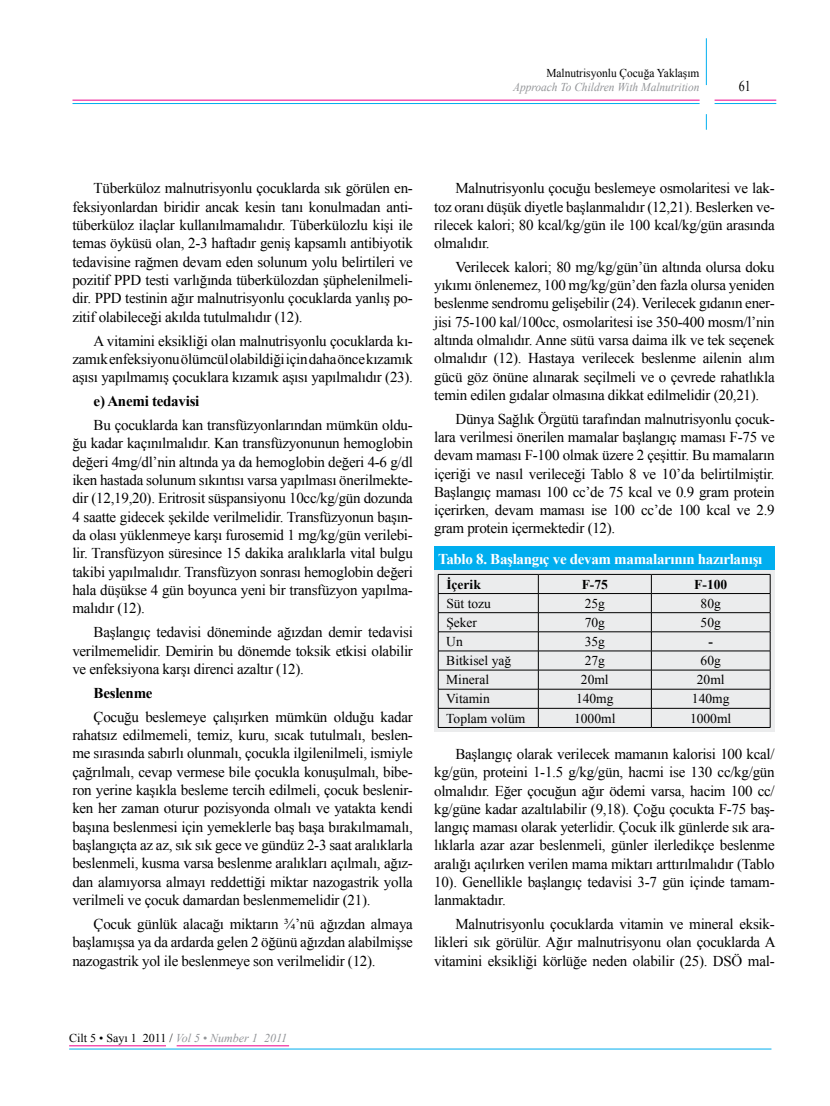
<style>
.page{position:relative;width:830px;height:1106px;background:#fff}
.page>*{position:absolute;margin:0;border:0;box-sizing:border-box;transform-origin:0 0}
.t1{font:15px/18.3px "Times New Roman";letter-spacing:-.02em;color:#000;text-align:justify}
.t2{font:700 15px "Times New Roman";letter-spacing:-.02em;color:#fff}
.t3{font:700 15px "Times New Roman";letter-spacing:-.02em;color:#000}
.t4{font:15px "Times New Roman";letter-spacing:-.02em;color:#000;scale:.8 1}
.t5{font:13.5px "Times New Roman";color:#000}
.t6{font:700 13.5px "Times New Roman";color:#000}
.t7{font:italic 12px "Times New Roman";color:#939598;scale:.95 1}
.t8{font:12px "Times New Roman";color:#000}
.t9{font:12px "Times New Roman";color:#000;scale:.95 1}
.s1{font-style:italic;color:#939598}
</style>
<div class="page">
<hr style="left:72px;top:100px;width:627px;height:1px;background:#ec008c">
<hr style="left:72px;top:103px;width:627px;height:1px;background:#00aeef">
<hr style="left:176px;top:1045px;width:113px;height:1px;background:#ec008c">
<hr style="left:69px;top:1048px;width:702px;height:1px;background:#00aeef">
<hr style="left:69px;top:1045px;width:97px;height:1px;background:#ec008c">
<hr style="left:714px;top:100px;width:61px;height:1px;background:#ec008c">
<hr style="left:714px;top:103px;width:61px;height:1px;background:#00aeef">
<hr style="left:705px;top:38px;width:1px;height:47px;background:#00aeef">
<svg style="left:705px;top:114px;width:1px;height:16px"></svg>
<div style="left:434px;top:568px;width:340px;height:164px;background:#ebeced"></div>
<div style="left:434px;top:546px;width:340px;height:24px;background:#00aeef"></div>
<hr style="left:438px;top:574px;width:100px;height:1px;background:#000">
<hr style="left:538px;top:574px;width:113px;height:1px;background:#000">
<hr style="left:651px;top:574px;width:119px;height:1px;background:#000">
<hr style="left:438px;top:593px;width:100px;height:1px;background:#000">
<hr style="left:538px;top:593px;width:113px;height:1px;background:#000">
<hr style="left:651px;top:593px;width:119px;height:1px;background:#000">
<hr style="left:438px;top:612px;width:100px;height:1px;background:#000">
<hr style="left:538px;top:612px;width:113px;height:1px;background:#000">
<hr style="left:651px;top:612px;width:119px;height:1px;background:#000">
<hr style="left:438px;top:631px;width:100px;height:1px;background:#000">
<hr style="left:538px;top:631px;width:113px;height:1px;background:#000">
<hr style="left:651px;top:631px;width:119px;height:1px;background:#000">
<hr style="left:438px;top:650px;width:100px;height:1px;background:#000">
<hr style="left:538px;top:650px;width:113px;height:1px;background:#000">
<hr style="left:651px;top:650px;width:119px;height:1px;background:#000">
<hr style="left:438px;top:670px;width:100px;height:1px;background:#000">
<hr style="left:538px;top:670px;width:113px;height:1px;background:#000">
<hr style="left:651px;top:670px;width:119px;height:1px;background:#000">
<hr style="left:438px;top:689px;width:100px;height:1px;background:#000">
<hr style="left:538px;top:689px;width:113px;height:1px;background:#000">
<hr style="left:651px;top:689px;width:119px;height:1px;background:#000">
<hr style="left:438px;top:708px;width:100px;height:1px;background:#000">
<svg style="left:438px;top:574px;width:1px;height:153px"></svg>
<hr style="left:538px;top:708px;width:113px;height:1px;background:#000">
<svg style="left:538px;top:574px;width:1px;height:153px"></svg>
<hr style="left:651px;top:708px;width:119px;height:1px;background:#000">
<svg style="left:650px;top:574px;width:1px;height:153px"></svg>
<svg style="left:769px;top:574px;width:1px;height:153px"></svg>
<hr style="left:438px;top:727px;width:100px;height:1px;background:#000">
<hr style="left:538px;top:727px;width:113px;height:1px;background:#000">
<hr style="left:651px;top:727px;width:119px;height:1px;background:#000">
<p class="t9" style="left:546px;top:66px;width:163px">Malnutrisyonlu Çocuğa Yaklaşım</p>
<p class="t7" style="left:513px;top:80px;width:198px">Approach To Children With Malnutrition</p>
<p class="t4" style="left:738px;top:77px;width:16px">61</p>
<p class="t1" style="left:72px;top:179px;width:342px;text-indent:21px">Tüberküloz malnutrisyonlu çocuklarda sık görülen en&shy;feksiyonlardan biridir ancak kesin tanı konulmadan anti&shy;tüberküloz ilaçlar kullanılmamalıdır. Tüberkülozlu kişi ile temas öyküsü olan, 2-3 haftadır geniş kapsamlı antibiyotik tedavisine rağmen devam eden solunum yolu belirtileri ve pozitif PPD testi varlığında tüberkülozdan şüphelenilmeli&shy;dir. PPD testinin ağır malnutrisyonlu çocuklarda yanlış po&shy;zitif olabileceği akılda tutulmalıdır (12).</p>
<p class="t1" style="left:72px;top:331px;width:342px;text-indent:21px">A vitamini eksikliği olan malnutrisyonlu çocuklarda kı&shy;zamık enfeksiyonu ölümcül olabildiği için daha önce kızamık aşısı yapılmamış çocuklara kızamık aşısı yapılmalıdır (23).</p>
<p class="t3" style="left:94px;top:392px;width:107px">e) Anemi tedavisi</p>
<p class="t1" style="left:72px;top:415px;width:342px;text-indent:21px">Bu çocuklarda kan transfüzyonlarından mümkün oldu&shy;ğu kadar kaçınılmalıdır. Kan transfüzyonunun hemoglobin değeri 4mg/dl’nin altında ya da hemoglobin değeri 4-6 g/dl iken hastada solunum sıkıntısı varsa yapılması önerilmekte&shy;dir (12,19,20). Eritrosit süspansiyonu 10cc/kg/gün dozunda 4 saatte gidecek şekilde verilmelidir. Transfüzyonun başın&shy;da olası yüklenmeye karşı furosemid 1 mg/kg/gün verilebi&shy;lir. Transfüzyon süresince 15 dakika aralıklarla vital bulgu takibi yapılmalıdır. Transfüzyon sonrası hemoglobin değeri hala düşükse 4 gün boyunca yeni bir transfüzyon yapılma&shy;malıdır (12).</p>
<p class="t1" style="left:72px;top:623px;width:342px;text-indent:21px">Başlangıç tedavisi döneminde ağızdan demir tedavisi verilmemelidir. Demirin bu dönemde toksik etkisi olabilir ve enfeksiyona karşı direnci azaltır (12).</p>
<p class="t3" style="left:94px;top:684px;width:60px">Beslenme</p>
<p class="t1" style="left:72px;top:707px;width:342px;text-indent:21px">Çocuğu beslemeye çalışırken mümkün olduğu kadar rahatsız edilmemeli, temiz, kuru, sıcak tutulmalı, beslen&shy;me sırasında sabırlı olunmalı, çocukla ilgilenilmeli, ismiyle çağrılmalı, cevap vermese bile çocukla konuşulmalı, bibe&shy;ron yerine kaşıkla besleme tercih edilmeli, çocuk beslenir&shy;ken her zaman oturur pozisyonda olmalı ve yatakta kendi başına beslenmesi için yemeklerle baş başa bırakılmamalı, başlangıçta az az, sık sık gece ve gündüz 2-3 saat aralıklarla beslenmeli, kusma varsa beslenme aralıkları açılmalı, ağız&shy;dan alamıyorsa almayı reddettiği miktar nazogastrik yolla verilmeli ve çocuk damardan beslenmemelidir (21).</p>
<p class="t1" style="left:72px;top:914px;width:342px;text-indent:21px">Çocuk günlük alacağı miktarın ¾’nü ağızdan almaya başlamışsa ya da ardarda gelen 2 öğünü ağızdan alabilmişse nazogastrik yol ile beslenmeye son verilmelidir (12).</p>
<p class="t1" style="left:434px;top:179px;width:342px;text-indent:21px">Malnutrisyonlu çocuğu beslemeye osmolaritesi ve lak&shy;toz oranı düşük diyetle başlanmalıdır (12,21). Beslerken ve&shy;rilecek kalori; 80 kcal/kg/gün ile 100 kcal/kg/gün arasında olmalıdır.</p>
<p class="t1" style="left:434px;top:257px;width:342px;text-indent:21px">Verilecek kalori; 80 mg/kg/gün’ün altında olursa doku yıkımı önlenemez, 100 mg/kg/gün’den fazla olursa yeniden beslenme sendromu gelişebilir (24). Verilecek gıdanın ener&shy;jisi 75-100 kal/100cc, osmolaritesi ise 350-400 mosm/l’nin altında olmalıdır. Anne sütü varsa daima ilk ve tek seçenek olmalıdır (12). Hastaya verilecek beslenme ailenin alım gücü göz önüne alınarak seçilmeli ve o çevrede rahatlıkla temin edilen gıdalar olmasına dikkat edilmelidir (20,21).</p>
<p class="t1" style="left:434px;top:409px;width:342px;text-indent:21px">Dünya Sağlık Örgütü tarafından malnutrisyonlu çocuk&shy;lara verilmesi önerilen mamalar başlangıç maması F-75 ve devam maması F-100 olmak üzere 2 çeşittir. Bu mamaların içeriği ve nasıl verileceği Tablo 8 ve 10’da belirtilmiştir.<br>Başlangıç maması 100 cc’de 75 kcal ve 0.9 gram protein içerirken, devam maması ise 100 cc’de 100 kcal ve 2.9 gram protein içermektedir (12).</p>
<p class="t2" style="left:438px;top:550px;width:326px">Tablo 8. Başlangıç ve devam mamalarının hazırlanışı</p>
<p class="t6" style="left:446px;top:576px;width:36px">İçerik</p>
<p class="t6" style="left:581px;top:576px;width:28px">F-75</p>
<p class="t6" style="left:694px;top:576px;width:34px">F-100</p>
<p class="t5" style="left:446px;top:595px;width:46px">Süt tozu</p>
<p class="t5" style="left:584px;top:595px;width:22px">25g</p>
<p class="t5" style="left:700px;top:595px;width:22px">80g</p>
<p class="t5" style="left:446px;top:614px;width:32px">Şeker</p>
<p class="t5" style="left:584px;top:614px;width:22px">70g</p>
<p class="t5" style="left:700px;top:614px;width:22px">50g</p>
<p class="t5" style="left:446px;top:633px;width:18px">Un</p>
<p class="t5" style="left:584px;top:633px;width:22px">35g</p>
<p class="t6" style="left:708px;top:633px;width:6px">-</p>
<p class="t5" style="left:446px;top:653px;width:66px">Bitkisel yağ</p>
<p class="t5" style="left:584px;top:653px;width:22px">27g</p>
<p class="t5" style="left:700px;top:653px;width:22px">60g</p>
<p class="t5" style="left:446px;top:672px;width:44px">Mineral</p>
<p class="t5" style="left:580px;top:672px;width:29px">20ml</p>
<p class="t5" style="left:696px;top:672px;width:29px">20ml</p>
<p class="t5" style="left:446px;top:691px;width:45px">Vitamin</p>
<p class="t5" style="left:575px;top:691px;width:39px">140mg</p>
<p class="t5" style="left:691px;top:691px;width:39px">140mg</p>
<p class="t5" style="left:446px;top:710px;width:80px">Toplam volüm</p>
<p class="t5" style="left:574px;top:710px;width:43px">1000ml</p>
<p class="t5" style="left:689px;top:710px;width:43px">1000ml</p>
<p class="t1" style="left:434px;top:744px;width:342px;text-indent:21px">Başlangıç olarak verilecek mamanın kalorisi 100 kcal/ kg/gün, proteini 1-1.5 g/kg/gün, hacmi ise 130 cc/kg/gün olmalıdır. Eğer çocuğun ağır ödemi varsa, hacim 100 cc/ kg/güne kadar azaltılabilir (9,18). Çoğu çocukta F-75 baş&shy;langıç maması olarak yeterlidir. Çocuk ilk günlerde sık ara&shy;lıklarla azar azar beslenmeli, günler ilerledikçe beslenme aralığı açılırken verilen mama miktarı arttırılmalıdır (Tablo 10). Genellikle başlangıç tedavisi 3-7 gün içinde tamam&shy;lanmaktadır.</p>
<p class="t1" style="left:434px;top:914px;width:343px;text-indent:21px">Malnutrisyonlu çocuklarda vitamin ve mineral eksik&shy;likleri sık görülür. Ağır malnutrisyonu olan çocuklarda A vitamini eksikliği körlüğe neden olabilir (25). DSÖ mal-</p>
<p class="t8" style="left:69px;top:1031px;width:219px">Cilt 5 • Sayı 1 2011 / <span class="s1">Vol 5 • Number 1 2011</span></p>
</div>
